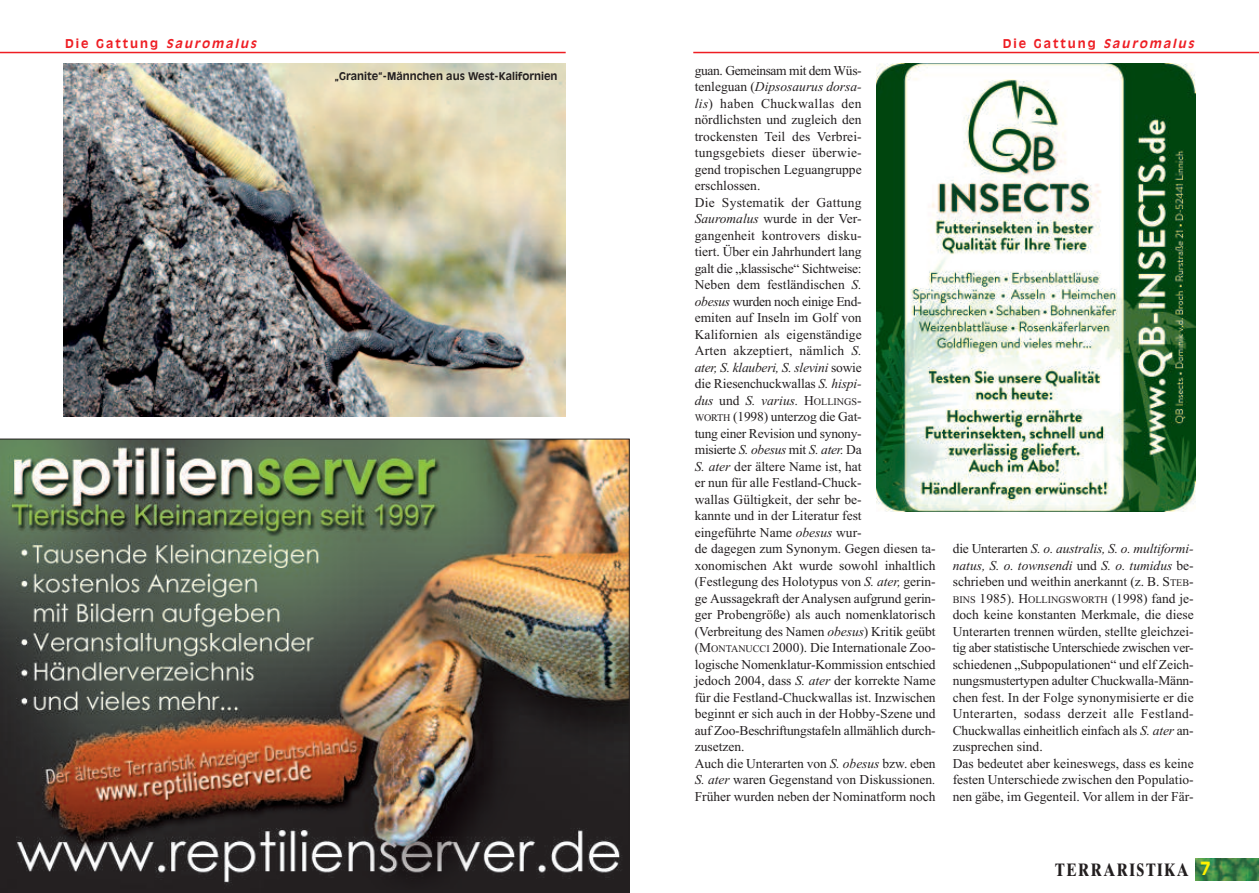
<style>
.page{position:relative;width:1259px;height:893px;background:#fff}
.page>*{position:absolute;margin:0;border:0;box-sizing:border-box;transform-origin:0 0}
.t1{font:18px "Times Ten Bold Os F";letter-spacing:.1em;color:#231f20;scale:.8 1}
.t2{font:13.5px/16.5px "Times New Roman";color:#231f20}
.t3{font:700 12px "Antique Olive";letter-spacing:.165em;color:#ee1d23}
.t4{font:700 10.5px "Antique Olive";color:#231f20}
.s1{font-style:italic}
.s2{font-size:10.2px}
.s3{font-family:"Antique Olive";font-weight:700;color:#fff101}
</style>
<div class="page">
<hr style="left:0;top:52px;width:566px;height:1px;background:#ee1d23">
<img style="left:1195px;top:859px;width:64px;height:21px">
<hr style="left:693px;top:52px;width:566px;height:1px;background:#ee1d23">
<img style="left:0;top:439px;width:629px;height:454px">
<img style="left:876px;top:64px;width:319px;height:447px">
<img style="left:64px;top:64px;width:502px;height:352px">
<p class="t3" style="left:65px;top:39px;width:195px">Die Gattung <span class="s1">Sauromalus</span></p>
<p class="t3" style="left:1003px;top:39px;width:195px">Die Gattung <span class="s1">Sauromalus</span></p>
<p class="t4" style="left:334px;top:72px;width:225px">„Granite“-Männchen aus West-Kalifornien</p>
<p class="t2" style="left:695px;top:62px;width:242px">guan. Gemeinsam mit dem Wüs-<br>tenleguan (<span class="s1">Dipsosaurus dorsa-<br>lis</span>) haben Chuckwallas den<br>nördlichsten und zugleich den<br>trockensten Teil des Verbrei-<br>tungsgebiets dieser überwie-<br>gend tropischen Leguangruppe<br>erschlossen.<br>Die Systematik der Gattung<br><span class="s1">Sauromalus</span> wurde in der Ver-<br>gangenheit kontrovers disku-<br>tiert. Über ein Jahrhundert lang<br>galt die „klassische“ Sichtweise:<br>Neben dem festländischen <span class="s1">S.<br>obesus</span> wurden noch einige End-<br>emiten auf Inseln im Golf von<br>Kalifornien als eigenständige<br>Arten akzeptiert, nämlich <span class="s1">S.<br>ater, S. klauberi, S. slevini</span> sowie<br>die Riesenchuckwallas <span class="s1">S. hispi-<br>dus</span> und <span class="s1">S. varius.</span> H<span class="s2">OLLINGS</span>-<br><span class="s2">WORTH</span> (1998) unterzog die Gat-<br>tung einer Revision und synony-<br>misierte <span class="s1">S. obesus</span> mit <span class="s1">S. ater.</span> Da<br><span class="s1">S. ater</span> der ältere Name ist, hat<br>er nun für alle Festland-Chuck-<br>wallas Gültigkeit, der sehr be-<br>kannte und in der Literatur fest<br>eingeführte Name <span class="s1">obesus</span> wur-<br>de dagegen zum Synonym. Gegen diesen ta&shy;xonomischen Akt wurde sowohl inhaltlich (Festlegung des Holotypus von <span class="s1">S. ater,</span> gerin&shy;ge Aussagekraft der Analysen aufgrund gerin&shy;ger Probengröße) als auch nomenklatorisch (Verbreitung des Namen <span class="s1">obesus</span>) Kritik geübt (M<span class="s2">ONTANUCCI</span> 2000). Die Internationale Zoo&shy;logische Nomenklatur-Kommission entschied jedoch 2004, dass <span class="s1">S. ater</span> der korrekte Name für die Festland-Chuckwallas ist. Inzwischen beginnt er sich auch in der Hobby-Szene und auf Zoo-Beschriftungstafeln allmählich durch&shy;zusetzen.<br>Auch die Unterarten von <span class="s1">S. obesus</span> bzw. eben <span class="s1">S. ater</span> waren Gegenstand von Diskussionen<span class="s1">.<br></span>Früher wurden neben der Nominatform noch</p>
<p class="t2" style="left:952px;top:540px;width:242px">die Unterarten <span class="s1">S. o. australis, S. o. multiformi&shy;natus, S. o. townsendi</span> und <span class="s1">S. o. tumidus</span> be&shy;schrieben und weithin anerkannt (z. B. S<span class="s2">TEB</span>-<span class="s2">BINS</span> 1985). H<span class="s2">OLLINGSWORTH</span> (1998) fand je&shy;doch keine konstanten Merkmale, die diese Unterarten trennen würden, stellte gleichzei&shy;tig aber statistische Unterschiede zwischen ver&shy;schiedenen „Subpopulationen“ und elf Zeich&shy;nungsmustertypen adulter Chuckwalla-Männ&shy;chen fest. In der Folge synonymisierte er die Unterarten, sodass derzeit alle Festland-Chuckwallas einheitlich einfach als <span class="s1">S. ater</span> an&shy;zusprechen sind.<br>Das bedeutet aber keineswegs, dass es keine festen Unterschiede zwischen den Populatio&shy;nen gäbe, im Gegenteil. Vor allem in der Fär-</p>
<h1 class="t1" style="left:1055px;top:864px;width:196px">TERRARISTIKA <span class="s3">7</span></h1>
</div>
